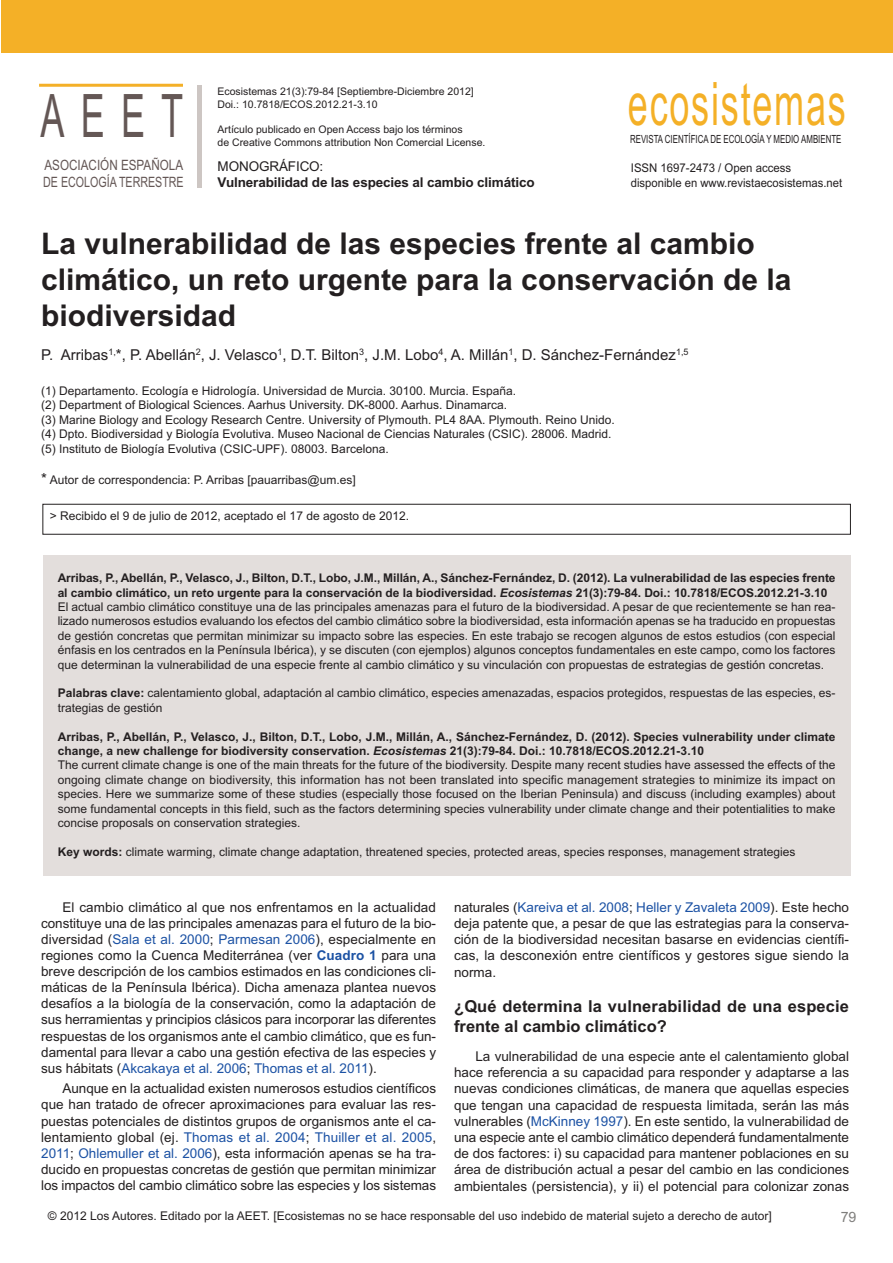
<style>
.page{position:relative;width:893px;height:1263px;background:#fff}
.page>*{position:absolute;margin:0;border:0;box-sizing:border-box;transform-origin:0 0}
.t1{font:60px "Arial";letter-spacing:.05em;color:#f4b027;scale:.6 1}
.t2{font:60px "Arial";color:#645755;scale:.6 1}
.t3{font:700 30px/36px "Arial";color:#231f20}
.t4{font:700 16.5px/19.8px "Arial";letter-spacing:.005em;color:#231f20}
.t5{font:15px "Arial";color:#231f20}
.t6{font:14.25px/17.1px "Arial";color:#645755;scale:.82 1}
.t7{font:14.25px "Arial";color:#7f7e7c}
.t8{font:13.5px/16.2px "Arial";color:#231f20;text-align:justify}
.t9{font:700 13.5px "Arial";letter-spacing:-.01em;color:#231f20}
.t10{font:12px/14.4px "Arial";color:#231f20}
.t11{font:12px/14.4px "Arial";color:#231f20;scale:.95 1}
.t12{font:11.25px "Arial";color:#231f20;scale:.7 1}
.t13{font:10.5px/12.8px "Arial";color:#231f20}
.s1{font-size:15px}
.s2{font-weight:700}
.s3{font-weight:700;font-style:italic}
.s4{color:#1c52a4}
.s5{font-weight:700;color:#1c52a4}
</style>
<div class="page">
<hr style="left:39px;top:84px;width:144px;height:3px;background:#f4b027">
<hr style="left:197px;top:85px;width:4px;height:102px;background:#cdc6c3">
<div style="left:43px;top:504px;width:808px;height:30px;border:1px solid #231f20"></div>
<div style="left:43px;top:555px;width:808px;height:321px;background:#e3dedc"></div>
<div style="left:1px;top:0;width:892px;height:52px;background:#f4b027"></div>
<h1 class="t2" style="left:41px;top:81px;width:239px">AEET</h1>
<p class="t6" style="left:43px;top:156px;width:173px">ASOCIACIÓN ESPAÑOLA<br>DE ECOLOGÍA TERRESTRE</p>
<p class="t13" style="left:218px;top:85px;width:258px">Ecosistemas 21(3):79-84 [Septiembre-Diciembre 2012]<br>Doi.: 10.7818/ECOS.2012.21-3.10</p>
<p class="t13" style="left:218px;top:123px;width:269px">Artículo publicado en Open Access bajo los términos<br>de Creative Commons attribution Non Comercial License.</p>
<p class="t8" style="left:218px;top:158px;width:107px">MONOGRÁFICO:</p>
<p class="t9" style="left:218px;top:174px;width:319px">Vulnerabilidad de las especies al cambio climático</p>
<h1 class="t1" style="left:628px;top:69px;width:365px">ecosistemas</h1>
<p class="t12" style="left:630px;top:132px;width:303px">REVISTA CIENTÍFICA DE ECOLOGÍA Y MEDIO AMBIENTE</p>
<p class="t11" style="left:631px;top:161px;width:224px">ISSN 1697-2473 / Open access disponible en www.revistaecosistemas.net</p>
<h2 class="t3" style="left:41px;top:226px;width:752px">La vulnerabilidad de las especies frente al cambio climático, un reto urgente para la conservación de la biodiversidad</h2>
<p class="t5" style="left:41px;top:346px;width:649px">P. Arribas<sup>1,</sup>*, P. Abellán<sup>2</sup>, J. Velasco<sup>1</sup>, D.T. Bilton<sup>3</sup>, J.M. Lobo<sup>4</sup>, A. Millán<sup>1</sup>, D. Sánchez-Fernández<sup>1,5</sup></p>
<p class="t10" style="left:41px;top:384px;width:575px">(1) Departamento. Ecología e Hidrología. Universidad de Murcia. 30100. Murcia. España.<br>(2) Department of Biological Sciences. Aarhus University. DK-8000. Aarhus. Dinamarca.<br>(3) Marine Biology and Ecology Research Centre. University of Plymouth. PL4 8AA. Plymouth. Reino Unido. (4) Dpto. Biodiversidad y Biología Evolutiva. Museo Nacional de Ciencias Naturales (CSIC). 28006. Madrid. (5) Instituto de Biología Evolutiva (CSIC-UPF). 08003. Barcelona.</p>
<p class="t10" style="left:41px;top:472px;width:316px"><span class="s1">*</span> Autor de correspondencia: P. Arribas [pauarribas@um.es]</p>
<p class="t10" style="left:50px;top:509px;width:361px">&gt; Recibido el 9 de julio de 2012, aceptado el 17 de agosto de 2012.</p>
<p class="t10" style="left:58px;top:571px;width:779px"><span class="s2">Arribas, P., Abellán, P., Velasco, J., Bilton, D.T., Lobo, J.M., Millán, A., Sánchez-Fernández, D. (2012). La vulnerabilidad de las especies frente al cambio climático, un reto urgente para la conservación de la biodiversidad.</span> <span class="s3">Ecosistemas</span> <span class="s2">21(3):79-84. Doi.: 10.7818/ECOS.2012.21-3.10<br></span>El actual cambio climático constituye una de las principales amenazas para el futuro de la biodiversidad. A pesar de que recientemente se han rea&shy;lizado numerosos estudios evaluando los efectos del cambio climático sobre la biodiversidad, esta información apenas se ha traducido en propuestas de gestión concretas que permitan minimizar su impacto sobre las especies. En este trabajo se recogen algunos de estos estudios (con especial énfasis en los centrados en la Península Ibérica), y se discuten (con ejemplos) algunos conceptos fundamentales en este campo, como los factores que determinan la vulnerabilidad de una especie frente al cambio climático y su vinculación con propuestas de estrategias de gestión concretas.</p>
<p class="t10" style="left:58px;top:686px;width:779px"><span class="s2">Palabras clave:</span> calentamiento global, adaptación al cambio climático, especies amenazadas, espacios protegidos, respuestas de las especies, es&shy;trategias de gestión</p>
<p class="t10" style="left:58px;top:729px;width:779px"><span class="s2">Arribas, P., Abellán, P., Velasco, J., Bilton, D.T., Lobo, J.M., Millán, A., Sánchez-Fernández, D. (2012). Species vulnerability under climate change, a new challenge for biodiversity conservation.</span> <span class="s3">Ecosistemas</span> <span class="s2">21(3):79-84. Doi.: 10.7818/ECOS.2012.21-3.10<br></span>The current climate change is one of the main threats for the future of the biodiversity. Despite many recent studies have assessed the effects of the ongoing climate change on biodiversity, this information has not been translated into specific management strategies to minimize its impact on species. Here we summarize some of these studies (especially those focused on the Iberian Peninsula) and discuss (including examples) about some fundamental concepts in this field, such as the factors determining species vulnerability under climate change and their potentialities to make concise proposals on conservation strategies.</p>
<p class="t10" style="left:58px;top:844px;width:739px"><span class="s2">Key words:</span> climate warming, climate change adaptation, threatened species, protected areas, species responses, management strategies</p>
<p class="t8" style="left:41px;top:899px;width:396px;text-indent:21px">El cambio climático al que nos enfrentamos en la actualidad constituye una de las principales amenazas para el futuro de la bio&shy;diversidad (<span class="s4">Sala et al. 2000</span>; <span class="s4">Parmesan 2006</span>), especialmente en regiones como la Cuenca Mediterránea (ver <span class="s5">Cuadro 1</span> para una breve descripción de los cambios estimados en las condiciones cli&shy;máticas de la Península Ibérica). Dicha amenaza plantea nuevos desafíos a la biología de la conservación, como la adaptación de sus herramientas y principios clásicos para incorporar las diferentes respuestas de los organismos ante el cambio climático, que es fun&shy;damental para llevar a cabo una gestión efectiva de las especies y sus hábitats (<span class="s4">Akcakaya et al. 2006</span>; <span class="s4">Thomas et al. 2011</span>).</p>
<p class="t8" style="left:41px;top:1080px;width:396px;text-indent:21px">Aunque en la actualidad existen numerosos estudios científicos que han tratado de ofrecer aproximaciones para evaluar las res&shy;puestas potenciales de distintos grupos de organismos ante el ca&shy;lentamiento global (ej. <span class="s4">Thomas et al. 2004</span>; <span class="s4">Thuiller et al. 2005</span>, <span class="s4">2011</span>; <span class="s4">Ohlemuller et al. 2006</span>), esta información apenas se ha tra&shy;ducido en propuestas concretas de gestión que permitan minimizar los impactos del cambio climático sobre las especies y los sistemas</p>
<p class="t8" style="left:454px;top:899px;width:396px">naturales (<span class="s4">Kareiva et al. 2008</span>; <span class="s4">Heller y Zavaleta 2009</span>). Este hecho deja patente que, a pesar de que las estrategias para la conserva&shy;ción de la biodiversidad necesitan basarse en evidencias científi&shy;cas, la desconexión entre científicos y gestores sigue siendo la norma.</p>
<h3 class="t4" style="left:454px;top:996px;width:396px">¿Qué determina la vulnerabilidad de una especie frente al cambio climático?</h3>
<p class="t8" style="left:454px;top:1048px;width:396px;text-indent:21px">La vulnerabilidad de una especie ante el calentamiento global hace referencia a su capacidad para responder y adaptarse a las nuevas condiciones climáticas, de manera que aquellas especies que tengan una capacidad de respuesta limitada, serán las más vulnerables (<span class="s4">McKinney 1997</span>). En este sentido, la vulnerabilidad de una especie ante el cambio climático dependerá fundamentalmente de dos factores: i) su capacidad para mantener poblaciones en su área de distribución actual a pesar del cambio en las condiciones ambientales (persistencia), y ii) el potencial para colonizar zonas</p>
<p class="t10" style="left:48px;top:1209px;width:725px">© 2012 Los Autores. Editado por la AEET. [Ecosistemas no se hace responsable del uso indebido de material sujeto a derecho de autor]</p>
<p class="t7" style="left:841px;top:1209px;width:17px">79</p>
</div>
